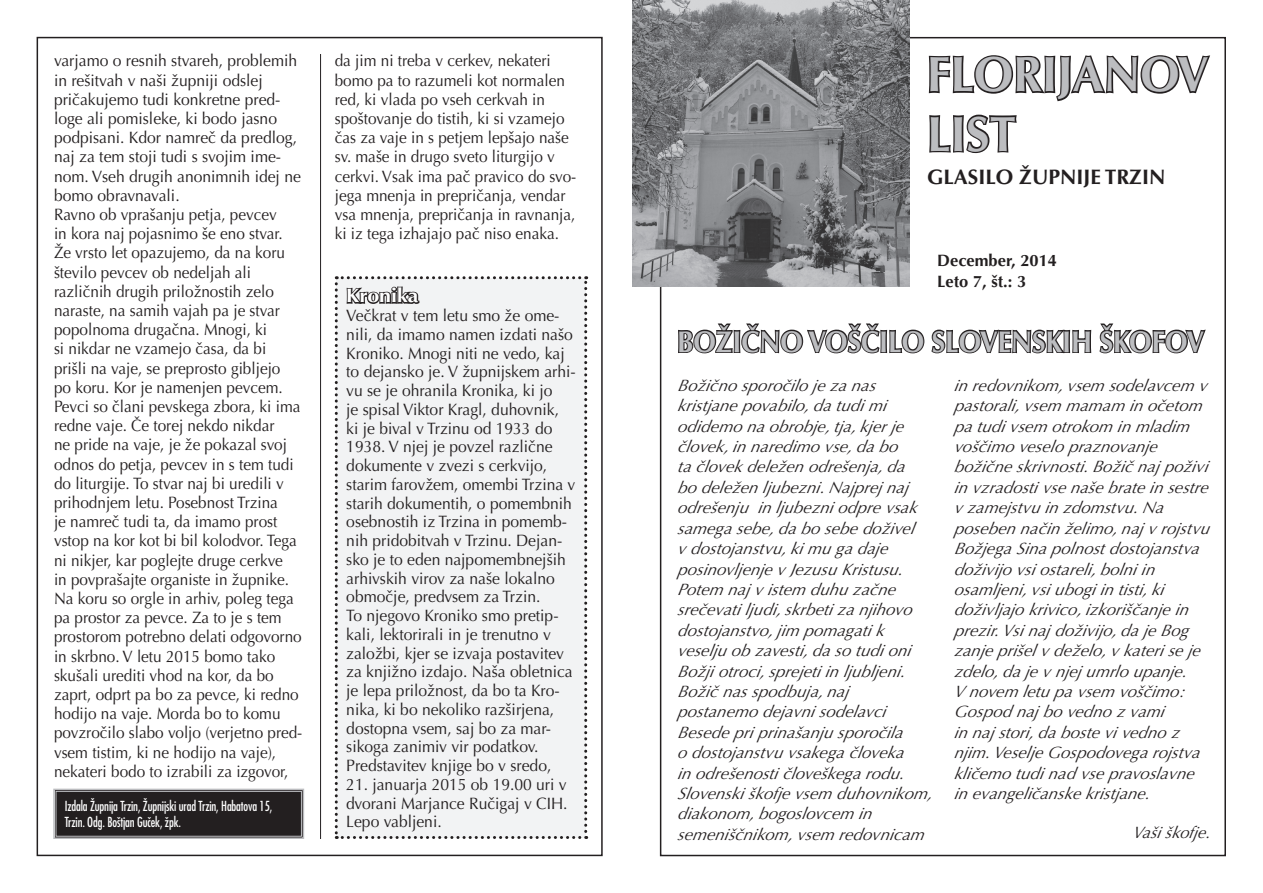
<style>
.page{position:relative;width:1263px;height:893px;background:#fff}
.page>*{position:absolute;margin:0;border:0;box-sizing:border-box;transform-origin:0 0}
.t1{font:700 49.5px "Optima";color:#bcbdc0;scale:.95 1}
.t2{font:700 30px "Optima";color:#bcbdc0;scale:.9 1}
.t3{font:700 21px "Optima";color:#231f20}
.t4{font:700 19.5px "Optima";color:#fff;scale:1.1 1}
.t5{font:italic 16.5px/20.4px "Optima";color:#231f20}
.t6{font:16.5px/19.2px "Optima";color:#231f20;scale:.93 1}
.t7{font:16.5px/18.8px "Optima";color:#231f20;scale:.95 1}
.t8{font:700 16.5px "Optima";color:#231f20}
.t9{font:500 condensed 13.5px/16.2px "Futura";letter-spacing:-.01em;color:#fff;scale:.93 1}
</style>
<div class="page">
<svg style="left:678px;top:323px;width:414px;height:31px"></svg>
<svg style="left:1099px;top:323px;width:107px;height:31px"></svg>
<svg style="left:928px;top:55px;width:282px;height:47px"></svg>
<svg style="left:929px;top:114px;width:88px;height:40px"></svg>
<svg style="left:53px;top:788px;width:252px;height:51px;background:#353233"></svg>
<div style="left:56px;top:791px;width:246px;height:45px;border:1px solid #bcbdc0"></div>
<hr style="left:320px;top:54px;width:1px;height:785px;background:#231f20">
<div style="left:335px;top:276px;width:252px;height:563px;background:#f2f3f4"></div>
<img style="left:632px;top:0;width:277px;height:287px">
<p class="t7" style="left:54px;top:51px;width:261px;line-height:19.2px">varjamo o resnih stvareh, problemih in rešitvah v naši župniji odslej pričakujemo tudi konkretne pred&shy;loge ali pomisleke, ki bodo jasno podpisani. Kdor namreč da predlog, naj za tem stoji tudi s svojim ime&shy;nom. Vseh drugih anonimnih idej ne bomo obravnavali.</p>
<p class="t6" style="left:54px;top:205px;width:269px">Ravno ob vprašanju petja, pevcev<br>in kora naj pojasnimo še eno stvar.<br>Že vrsto let opazujemo, da na koru število pevcev ob nedeljah ali različnih drugih priložnostih zelo naraste, na samih vajah pa je stvar popolnoma drugačna. Mnogi, ki<br>si nikdar ne vzamejo časa, da bi prišli na vaje, se preprosto gibljejo<br>po koru. Kor je namenjen pevcem.<br>Pevci so člani pevskega zbora, ki ima redne vaje. Če torej nekdo nikdar<br>ne pride na vaje, je že pokazal svoj odnos do petja, pevcev in s tem tudi do liturgije. To stvar naj bi uredili v prihodnjem letu. Posebnost Trzina<br>je namreč tudi ta, da imamo prost vstop na kor kot bi bil kolodvor. Tega ni nikjer, kar poglejte druge cerkve<br>in povprašajte organiste in župnike.<br>Na koru so orgle in arhiv, poleg tega pa prostor za pevce. Za to je s tem prostorom potrebno delati odgovorno in skrbno. V letu 2015 bomo tako skušali urediti vhod na kor, da bo zaprt, odprt pa bo za pevce, ki redno hodijo na vaje. Morda bo to komu povzročilo slabo voljo (verjetno pred&shy;vsem tistim, ki ne hodijo na vaje), nekateri bodo to izrabili za izgovor,</p>
<p class="t9" style="left:65px;top:798px;width:225px">Izdala Župnija Trzin, Župnijski urad Trzin, Habatova 15,<br>Trzin. Odg. Boštjan Guček, žpk.</p>
<p class="t6" style="left:335px;top:51px;width:261px">da jim ni treba v cerkev, nekateri bomo pa to razumeli kot normalen red, ki vlada po vseh cerkvah in spoštovanje do tistih, ki si vzamejo čas za vaje in s petjem lepšajo naše sv. maše in drugo sveto liturgijo v cerkvi. Vsak ima pač pravico do svo&shy;jega mnenja in prepričanja, vendar vsa mnenja, prepričanja in ravnanja, ki iz tega izhajajo pač niso enaka.</p>
<p class="t4" style="left:346px;top:284px;width:67px">Kronika</p>
<p class="t7" style="left:346px;top:306px;width:243px">Večkrat v tem letu smo že ome&shy;nili, da imamo namen izdati našo<br>Kroniko. Mnogi niti ne vedo, kaj to dejansko je. V župnijskem arhi&shy;vu se je ohranila Kronika, ki jo<br>je spisal Viktor Kragl, duhovnik,<br>ki je bival v Trzinu od 1933 do<br>1938. V njej je povzel različne dokumente v zvezi s cerkvijo, starim farovžem, omembi Trzina v starih dokumentih, o pomembnih osebnostih iz Trzina in pomemb&shy;nih pridobitvah v Trzinu. Dejan&shy;sko je to eden najpomembnejših arhivskih virov za naše lokalno območje, predvsem za Trzin.<br>To njegovo Kroniko smo pretip&shy;kali, lektorirali in je trenutno v založbi, kjer se izvaja postavitev za knjižno izdajo. Naša obletnica je lepa priložnost, da bo ta Kro&shy;nika, ki bo nekoliko razširjena, dostopna vsem, saj bo za mar&shy;sikoga zanimiv vir podatkov.<br>Predstavitev knjige bo v sredo,</p>
<p class="t7" style="left:346px;top:775px;width:234px;text-align:justify">21. januarja 2015 ob 19.00 uri v dvorani Marjance Ručigaj v CIH.<br>Lepo vabljeni.</p>
<p class="t1" style="left:927px;top:46px;width:298px">FLORIJANOV</p>
<p class="t1" style="left:927px;top:105px;width:95px">LIST</p>
<p class="t3" style="left:927px;top:164px;width:240px">GLASILO ŽUPNIJE TRZIN</p>
<p class="t8" style="left:937px;top:251px;width:121px">December, 2014</p>
<p class="t8" style="left:937px;top:272px;width:90px">Leto 7, št.: 3</p>
<p class="t2" style="left:677px;top:324px;width:587px">BOŽIČNO VOŠČILO SLOVENSKIH ŠKOFOV</p>
<p class="t5" style="left:677px;top:375px;width:203px">Božično sp oročilo je za nas</p>
<p class="t5" style="left:677px;top:396px;width:245px">kristjane p ovabilo, da tudi mi odidemo na obrobje, tja, kjer je človek, in naredimo vse, da bo ta človek deležen odrešenja, da bo deležen ljubezni.Najp rej naj odrešenju in ljubezni odp re vsak samega sebe, da bo sebe doživel v dostojanstvu, ki mu ga daje<br>p osinovljenje v Jezusu Kristusu.<br>Potem naj v istem duhu začne srečevati ljudi, skrbeti za njihovo dostojanstvo, jim p omagati k</p>
<p class="t5" style="left:677px;top:640px;width:238px">veselju ob zavesti, da so tudi oni<br>Božji otroci, sp rejeti in ljubljeni.<br>Božič nas sp odbuja, naj</p>
<p class="t5" style="left:677px;top:702px;width:256px">postanemo dejavni sodelavci<br>Besede p ri p rinašanju sp oročila<br>o dostojanstvu vsakega človeka<br>in odrešenosti človeškega rodu.<br>Slovenski škofje vsem duhovnikom, diakonom, bogoslovcem in semeniščnikom, vsem redovnicam</p>
<p class="t5" style="left:954px;top:375px;width:258px">in redovnikom, vsem sodelavcem v pastorali, vsem mamam in očetom p a tudi vsem otrokom in mladim</p>
<p class="t5" style="left:954px;top:436px;width:260px">voščimo veselo p raznovanje božične skrivnosti.Božič naj p oživi in vzradosti vse naše brate in sestre v zamejstvu in zdomstvu.Na poseben način želimo, naj v rojstvu Božjega Sina p olnost dostojanstva doživijo vsi ostareli, bolni in</p>
<p class="t5" style="left:954px;top:579px;width:251px">osamljeni, vsi ubogi in tisti, ki doživljajo krivico, izkoriščanje in p rezir.Vsi naj doživijo, da je Bog zanje p rišel v deželo, v kateri se je zdelo, da je v njej umrlo up anje.<br>V novem letu pa vsem voščimo:<br>Gosp od naj bo vedno z vami<br>in naj stori, da boste vi vedno z njim.Veselje Gosp odovega rojstva kličemo tudi nad vse p ravoslavne in evangeličanske kristjane.</p>
<p class="t5" style="left:1133px;top:822px;width:82px">Vaši škofje.</p>
</div>
